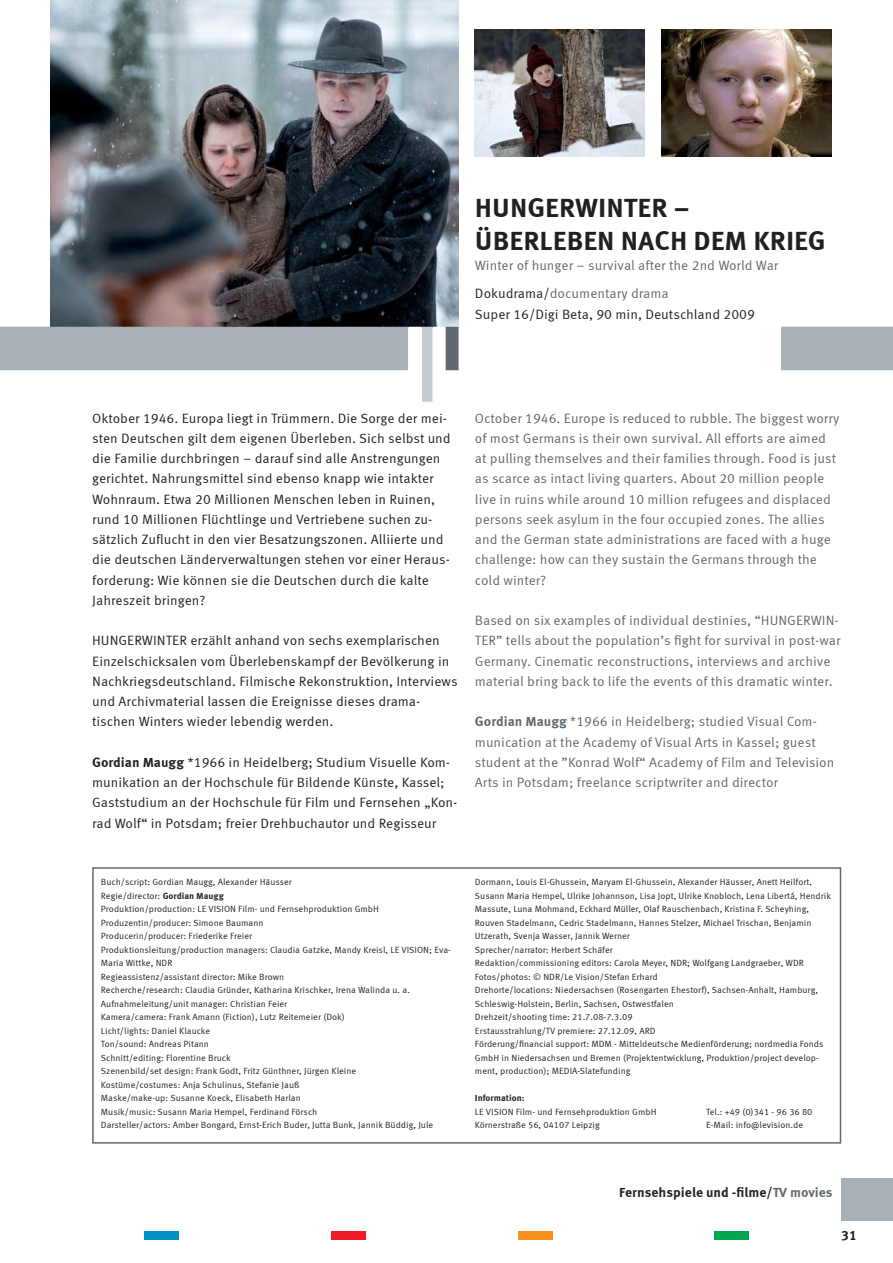
<style>
.page{position:relative;width:893px;height:1263px;background:#fff}
.page>*{position:absolute;margin:0;border:0;box-sizing:border-box;transform-origin:0 0}
.t1{font:700 27px/33px "Meta Correspondence";color:#231f20}
.t2{font:13.5px/20.2px "Meta Correspondence";color:#231f20}
.t3{font:13.5px/20.2px "Meta Correspondence";color:#606970}
.t4{font:700 13.5px "Meta Correspondence";color:#231f20}
.t5{font:9px/13.5px "Meta Correspondence";color:#231f20}
.t6{font:700 9px "Meta Correspondence";color:#231f20}
.s1{color:#606970}
.s2{font-weight:700}
</style>
<div class="page">
<img style="left:475px;top:29px;width:170px;height:128px">
<img style="left:50px;top:0;width:408px;height:327px">
<img style="left:661px;top:29px;width:170px;height:128px">
<div style="left:781px;top:327px;width:112px;height:43px;background:#a7b0b5"></div>
<div style="left:92px;top:867px;width:749px;height:277px;border:2px solid #606970"></div>
<svg style="left:0;top:327px;width:458px;height:75px"></svg>
<div style="left:332px;top:1231px;width:34px;height:8px;background:#ed1c24"></div>
<div style="left:714px;top:1231px;width:34px;height:8px;background:#00a650"></div>
<div style="left:145px;top:1231px;width:34px;height:8px;background:#0092c8"></div>
<div style="left:519px;top:1231px;width:34px;height:8px;background:#f7931d"></div>
<div style="left:841px;top:1178px;width:52px;height:42px;background:#a7b0b5"></div>
<h1 class="t1" style="left:475px;top:191px;width:352px">HUNGERWINTER –<br>ÜBERLEBEN NACH DEM KRIEG</h1>
<h2 class="t3" style="left:475px;top:255px;width:305px">Winter of hunger – survival after the 2nd World War</h2>
<h2 class="t2" style="left:475px;top:284px;width:281px">Dokudrama/<span class="s1">documentary drama<br></span>Super 16/Digi Beta, 90 min, Deutschland 2009</h2>
<p class="t2" style="left:92px;top:408px;width:360px">Oktober 1946. Europa liegt in Trümmern. Die Sorge der mei&shy;sten Deutschen gilt dem eigenen Überleben. Sich selbst und die Familie durchbringen – darauf sind alle Anstrengungen gerichtet. Nahrungsmittel sind ebenso knapp wie intakter Wohnraum. Etwa 20 Millionen Menschen leben in Ruinen, rund 10 Millionen Flüchtlinge und Vertriebene suchen zu&shy;sätzlich Zuflucht in den vier Besatzungszonen. Alliierte und die deutschen Länderverwaltungen stehen vor einer Heraus&shy;forderung: Wie können sie die Deutschen durch die kalte Jahreszeit bringen?</p>
<p class="t2" style="left:92px;top:630px;width:367px">HUNGERWINTER erzählt anhand von sechs exemplarischen Einzelschicksalen vom Überlebenskampf der Bevölkerung in Nachkriegsdeutschland. Filmische Rekonstruktion, Interviews und Archivmaterial lassen die Ereignisse dieses drama&shy;tischen Winters wieder lebendig werden.</p>
<h2 class="t2" style="left:92px;top:752px;width:367px"><span class="s2">Gordian Maugg</span> *1966 in Heidelberg; Studium Visuelle Kom&shy;munikation an der Hochschule für Bildende Künste, Kassel; Gaststudium an der Hochschule für Film und Fernsehen „Kon&shy;rad Wolf“ in Potsdam; freier Drehbuchautor und Regisseur</h2>
<p class="t3" style="left:475px;top:408px;width:366px">October 1946. Europe is reduced to rubble. The biggest worry of most Germans is their own survival. All efforts are aimed at pulling themselves and their families through. Food is just as scarce as intact living quarters. About 20 million people live in ruins while around 10 million refugees and displaced persons seek asylum in the four occupied zones. The allies and the German state administrations are faced with a huge challenge: how can they sustain the Germans through the cold winter?</p>
<p class="t3" style="left:475px;top:610px;width:367px">Based on six examples of individual destinies, “HUNGERWIN-TER” tells about the population’s fight for survival in post-war Germany. Cinematic reconstructions, interviews and archive material bring back to life the events of this dramatic winter.</p>
<h2 class="t3" style="left:475px;top:711px;width:361px"><span class="s2">Gordian Maugg</span> *1966 in Heidelberg; studied Visual Com&shy;munication at the Academy of Visual Arts in Kassel; guest student at the ”Konrad Wolf“ Academy of Film and Television Arts in Potsdam; freelance scriptwriter and director</h2>
<p class="t5" style="left:101px;top:876px;width:351px">Buch/script: Gordian Maugg, Alexander Häusser<br>Regie/director: <span class="s2">Gordian Maugg<br></span>Produktion/production: LE VISION Film- und Fernsehproduktion GmbH Produzentin/producer: Simone Baumann<br>Producerin/producer: Friederike Freier<br>Produktionsleitung/production managers: Claudia Gatzke, Mandy Kreisl, LE VISION; Eva-Maria Wittke, NDR<br>Regieassistenz/assistant director: Mike Brown<br>Recherche/research: Claudia Gründer, Katharina Krischker, Irena Walinda u. a.<br>Aufnahmeleitung/unit manager: Christian Feier<br>Kamera/camera: Frank Amann (Fiction), Lutz Reitemeier (Dok)<br>Licht/lights: Daniel Klaucke<br>Ton/sound: Andreas Pitann<br>Schnitt/editing: Florentine Bruck<br>Szenenbild/set design: Frank Godt, Fritz Günthner, Jürgen Kleine<br>Kostüme/costumes: Anja Schulinus, Stefanie Jauß<br>Maske/make-up: Susanne Koeck, Elisabeth Harlan<br>Musik/music: Susann Maria Hempel, Ferdinand Försch<br>Darsteller/actors: Amber Bongard, Ernst-Erich Buder, Jutta Bunk, Jannik Büddig, Jule</p>
<p class="t5" style="left:475px;top:876px;width:358px">Dormann, Louis El-Ghussein, Maryam El-Ghussein, Alexander Häusser, Anett Heilfort, Susann Maria Hempel, Ulrike Johannson, Lisa Jopt, Ulrike Knobloch, Lena Libertá, Hendrik Massute, Luna Mohmand, Eckhard Müller, Olaf Rauschenbach, Kristina F. Scheyhing, Rouven Stadelmann, Cedric Stadelmann, Hannes Stelzer, Michael Trischan, Benjamin Utzerath, Svenja Wasser, Jannik Werner<br>Sprecher/narrator: Herbert Schäfer<br>Redaktion/commissioning editors: Carola Meyer, NDR; Wolfgang Landgraeber, WDR Fotos/photos: © NDR/Le Vision/Stefan Erhard<br>Drehorte/locations: Niedersachsen (Rosengarten Ehestorf), Sachsen-Anhalt, Hamburg, Schleswig-Holstein, Berlin, Sachsen, Ostwestfalen<br>Drehzeit/shooting time: 21.7.08-7.3.09<br>Erstausstrahlung/TV premiere: 27.12.09, ARD<br>Förderung/financial support: MDM - Mitteldeutsche Medienförderung; nordmedia Fonds GmbH in Niedersachsen und Bremen (Projektentwicklung, Produktion/project develop&shy;ment, production); MEDIA-Slatefunding</p>
<p class="t6" style="left:475px;top:1093px;width:51px">Information:</p>
<p class="t5" style="left:475px;top:1105px;width:183px">LE VISION Film- und Fernsehproduktion GmbH<br>Körnerstraße 56, 04107 Leipzig</p>
<p class="t5" style="left:706px;top:1105px;width:108px">Tel.: +49 (0)341 - 96 36 80<br>E-Mail: info@levision.de</p>
<h2 class="t4" style="left:619px;top:1185px;width:215px">Fernsehspiele und -filme/<span class="s1">TV movies</span></h2>
<h2 class="t4" style="left:841px;top:1228px;width:17px">31</h2>
</div>
